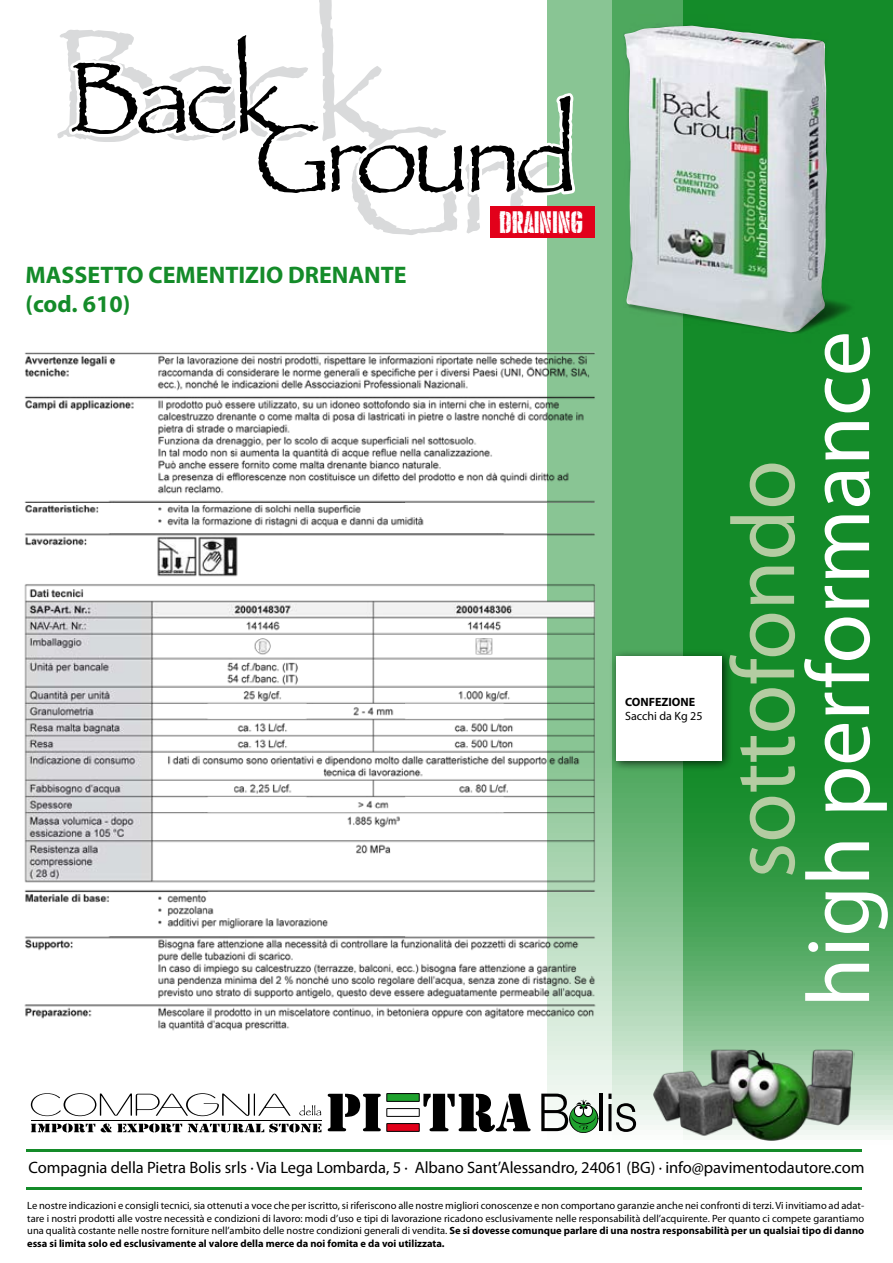
<style>
.page{position:relative;width:893px;height:1263px;background:#fff}
.page>*{position:absolute;margin:0;border:0;box-sizing:border-box;transform-origin:0 0}
.t1{font:102.3px "Papyrus";letter-spacing:-.05em;color:#000}
.t2{font:90px "Myriad Pro";color:#fff}
.t3{font:90px "Myriad Pro";color:#b4cca2}
.t4{font:30.9px "Punishment";color:#fff}
.t5{font:700 24px/28.8px "Myriad Pro";color:#148b29}
.t6{font:16.5px "Myriad Pro";letter-spacing:-.005em;color:#000}
.t7{font:12px "Myriad Pro";color:#000}
.t8{font:700 12px "Myriad Pro";color:#000}
.t9{font:10.5px/12.6px "Myriad Pro";color:#000;text-align:justify}
.s1{font-weight:700}
</style>
<div class="page">
<svg style="left:548px;top:0;width:64px;height:1190px;background:#a7d3af"></svg>
<svg style="left:612px;top:0;width:71px;height:1190px;background:#75bb82"></svg>
<svg style="left:683px;top:0;width:210px;height:1190px;background:#379c49"></svg>
<hr style="left:600px;top:1093px;width:3px;height:38px;background:#000">
<svg style="left:608px;top:1093px;width:28px;height:39px"></svg>
<svg style="left:299px;top:1105px;width:22px;height:10px"></svg>
<svg style="left:31px;top:1123px;width:64px;height:9px"></svg>
<svg style="left:101px;top:1123px;width:81px;height:9px"></svg>
<svg style="left:188px;top:1123px;width:133px;height:9px"></svg>
<svg style="left:328px;top:1094px;width:53px;height:37px"></svg>
<svg style="left:423px;top:1094px;width:108px;height:38px"></svg>
<hr style="left:31px;top:1120px;width:291px;height:1px;background:#000">
<svg style="left:31px;top:1093px;width:260px;height:23px"></svg>
<div style="left:387px;top:1093px;width:32px;height:8px;background:#1fa22e"></div>
<div style="left:387px;top:1093px;width:32px;height:9px;border:1px solid #000"></div>
<div style="left:387px;top:1123px;width:32px;height:8px;background:#e2001a"></div>
<div style="left:387px;top:1123px;width:32px;height:8px;border:1px solid #000"></div>
<div style="left:387px;top:1108px;width:32px;height:9px;border:1px solid #000"></div>
<svg style="left:541px;top:1093px;width:57px;height:40px"></svg>
<img style="left:652px;top:1047px;width:203px;height:94px">
<hr style="left:27px;top:1150px;width:835px;height:2px;background:#148b29">
<hr style="left:27px;top:1187px;width:835px;height:2px;background:#148b29">
<div style="left:609px;top:649px;width:124px;height:122px;background:#000;opacity:.75"></div>
<div style="left:617px;top:656px;width:105px;height:104px;background:#fff"></div>
<svg style="left:65px;top:0;width:513px;height:250px"></svg>
<div style="left:490px;top:206px;width:104px;height:32px;background:#e2001a"></div>
<img style="left:24px;top:345px;width:577px;height:690px">
<img style="left:623px;top:15px;width:253px;height:334px">
<h1 class="t1" style="left:67px;top:36px;width:222px">Back</h1>
<h1 class="t1" style="left:255px;top:96px;width:324px">Ground</h1>
<h3 class="t5" style="left:26px;top:260px;width:383px">MASSETTO CEMENTIZIO DRENANTE (cod. 610)</h3>
<h3 class="t4" style="left:500px;top:209px;width:85px">DRAINING</h3>
<p class="t8" style="left:625px;top:694px;width:72px">CONFEZIONE</p>
<p class="t7" style="left:625px;top:708px;width:79px">Sacchi da Kg 25</p>
<h2 class="t3" style="left:708px;top:878px;width:420px;rotate:-90deg">sottofondo</h2>
<h2 class="t2" style="left:783px;top:1007px;width:678px;rotate:-90deg">high performance</h2>
<h3 class="t6" style="left:29px;top:1157px;width:837px">Compagnia della Pietra Bolis srls · Via Lega Lombarda, 5 · Albano Sant’Alessandro, 24061 (BG) · info@pavimentodautore.com</h3>
<p class="t9" style="left:27px;top:1199px;width:839px">Le nostre indicazioni e consigli tecnici, sia ottenuti a voce che per iscritto, si riferiscono alle nostre migliori conoscenze e non comportano garanzie anche nei confronti di terzi. Vi invitiamo ad adat&shy;tare i nostri prodotti alle vostre necessità e condizioni di lavoro: modi d’uso e tipi di lavorazione ricadono esclusivamente nelle responsabilità dell’acquirente. Per quanto ci compete garantiamo una qualità costante nelle nostre forniture nell’ambito delle nostre condizioni generali di vendita. <span class="s1">Se si dovesse comunque parlare di una nostra responsabilità per un qualsiai tipo di danno essa si limita solo ed esclusivamente al valore della merce da noi fomita e da voi utilizzata.</span></p>
</div>
